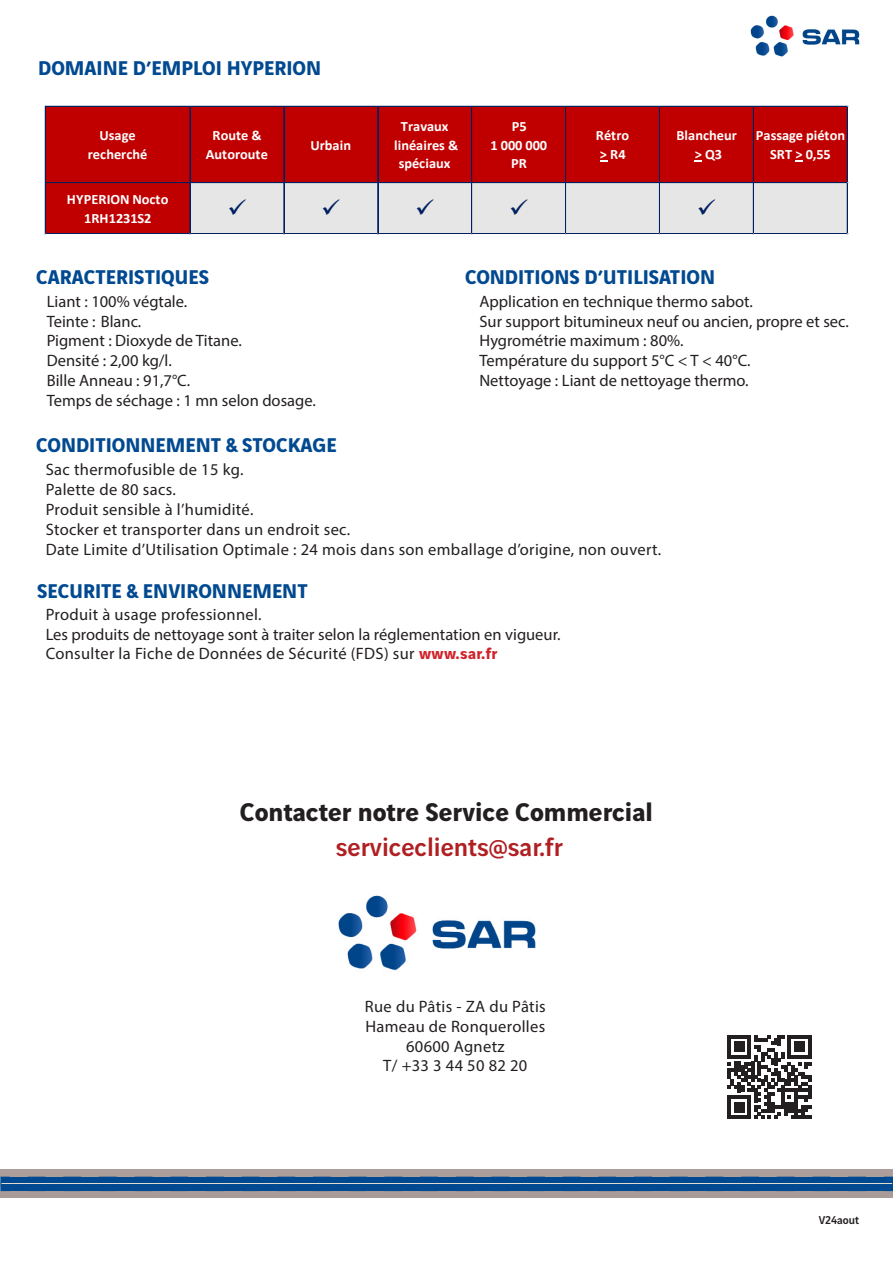
<style>
.page{position:relative;width:893px;height:1263px;background:#fff}
.page>*{position:absolute;margin:0;border:0;box-sizing:border-box;transform-origin:0 0}
.t1{font:700 27px "Vinci Sans";color:#231f20}
.t2{font:500 27px "Vinci Sans";color:#b01f22}
.t3{font:700 21px "Vinci Sans";color:#014990}
.t4{font:16.5px "Myriad Pro";color:#231f20}
.t5{font:16.5px/19.8px "Myriad Pro";letter-spacing:.02em;color:#231f20}
.t6{font:700 14.25px/18.8px "Calibri";color:#fff;text-align:center}
.t7{font:500 12px "Vinci Sans";color:#231f20}
.s1{font-weight:500;color:#fff}
.s2{font-family:"Vinci Sans";font-weight:700;color:#d1232a}
</style>
<div class="page">
<svg style="left:727px;top:1035px;width:84px;height:84px"></svg>
<div style="left:0;top:1170px;width:893px;height:7px;background:#ab9e9b"></div>
<div style="left:0;top:1191px;width:893px;height:7px;background:#a99c98"></div>
<svg style="left:0;top:1176px;width:893px;height:16px;background:#215b94"></svg>
<div style="left:46px;top:107px;width:802px;height:76px;background:#c00000"></div>
<div style="left:46px;top:183px;width:144px;height:51px;background:#c00000"></div>
<div style="left:190px;top:183px;width:658px;height:51px;background:#e7e6e6"></div>
<hr style="left:46px;top:106px;width:802px;height:1px;background:#002060">
<hr style="left:46px;top:182px;width:802px;height:1px;background:#002060">
<hr style="left:46px;top:183px;width:802px;height:1px;background:#002060">
<hr style="left:45px;top:106px;width:1px;height:128px;background:#002060">
<hr style="left:190px;top:107px;width:1px;height:127px;background:#002060">
<hr style="left:284px;top:107px;width:1px;height:127px;background:#002060">
<hr style="left:377px;top:107px;width:1px;height:127px;background:#002060">
<hr style="left:378px;top:107px;width:1px;height:127px;background:#002060">
<hr style="left:471px;top:107px;width:1px;height:127px;background:#002060">
<hr style="left:472px;top:107px;width:1px;height:127px;background:#002060">
<hr style="left:565px;top:107px;width:1px;height:127px;background:#002060">
<hr style="left:659px;top:107px;width:1px;height:127px;background:#002060">
<hr style="left:753px;top:107px;width:1px;height:127px;background:#002060">
<hr style="left:46px;top:233px;width:802px;height:1px;background:#002060">
<hr style="left:847px;top:107px;width:1px;height:127px;background:#002060">
<img style="left:750px;top:15px;width:110px;height:42px">
<img style="left:338px;top:895px;width:198px;height:76px">
<p class="t3" style="left:38px;top:51px;width:324px">DOMAINE D’EMPLOI HYPERION<span class="s1">E EN</span></p>
<p class="t6" style="left:88px;top:126px;width:61px">Usage recherché</p>
<p class="t6" style="left:206px;top:126px;width:64px">Route &amp;<br>Autoroute</p>
<p class="t6" style="left:311px;top:135px;width:42px">Urbain</p>
<p class="t6" style="left:67px;top:190px;width:103px">HYPERION Nocto<br>1RH1231S2</p>
<p class="t6" style="left:394px;top:116px;width:65px">Travaux linéaires &amp; spéciaux</p>
<p class="t6" style="left:491px;top:116px;width:58px">P5<br>1 000 000<br>PR</p>
<p class="t6" style="left:596px;top:126px;width:35px;text-align:left">Rétro &gt; R4</p>
<p class="t6" style="left:676px;top:126px;width:62px">Blancheur &gt; Q3</p>
<p class="t6" style="left:756px;top:126px;width:91px">Passage piéton<br>SRT &gt; 0,55</p>
<p class="t3" style="left:36px;top:260px;width:174px">CARACTERISTIQUES</p>
<p class="t3" style="left:465px;top:260px;width:357px">CONDITIONS D’UTILISATION <span class="s1">LA MISE EN</span></p>
<p class="t4" style="left:47px;top:291px;width:142px">Liant : 100% végtale.</p>
<p class="t4" style="left:47px;top:311px;width:96px">Teinte : Blanc.</p>
<p class="t4" style="left:47px;top:331px;width:197px">Pigment : Dioxyde de Titane.</p>
<p class="t4" style="left:47px;top:350px;width:126px">Densité : 2,00 kg/l.</p>
<p class="t4" style="left:47px;top:370px;width:145px">Bille Anneau : 91,7°C.</p>
<p class="t4" style="left:47px;top:390px;width:271px">Temps de séchage : 1 mn selon dosage.</p>
<p class="t4" style="left:479px;top:291px;width:275px">Application en technique thermo sabot.</p>
<p class="t4" style="left:479px;top:311px;width:371px">Sur support bitumineux neuf ou ancien, propre et sec.</p>
<p class="t4" style="left:479px;top:331px;width:206px">Hygrométrie maximum : 80%.</p>
<p class="t4" style="left:479px;top:350px;width:273px">Température du support 5°C &lt; T &lt; 40°C.</p>
<p class="t4" style="left:479px;top:370px;width:271px">Nettoyage : Liant de nettoyage thermo.</p>
<p class="t3" style="left:36px;top:428px;width:302px">CONDITIONNEMENT &amp; STOCKAGE</p>
<p class="t5" style="left:46px;top:460px;width:199px">Sac thermofusible de 15 kg.</p>
<p class="t5" style="left:46px;top:479px;width:132px">Palette de 80 sacs.</p>
<p class="t5" style="left:46px;top:499px;width:209px">Produit sensible à l’humidité.</p>
<p class="t5" style="left:46px;top:519px;width:306px">Stocker et transporter dans un endroit sec.</p>
<p class="t5" style="left:46px;top:539px;width:617px">Date Limite d’Utilisation Optimale : 24 mois dans son emballage d’origine, non ouvert.</p>
<p class="t3" style="left:37px;top:574px;width:272px">SECURITE &amp; ENVIRONNEMENT</p>
<p class="t5" style="left:46px;top:604px;width:217px">Produit à usage professionnel.</p>
<p class="t4" style="left:46px;top:624px;width:516px">Les produits de nettoyage sont à traiter selon la réglementation en vigueur.</p>
<p class="t5" style="left:46px;top:644px;width:453px">Consulter la Fiche de Données de Sécurité (FDS) sur <span class="s2">www.sar.fr</span></p>
<p class="t1" style="left:240px;top:790px;width:415px">Contacter notre Service Commercial</p>
<p class="t2" style="left:336px;top:826px;width:229px">serviceclients@sar.fr</p>
<p class="t5" style="left:365px;top:996px;width:182px">Rue du Pâtis - ZA du Pâtis<br>Hameau de Ronquerolles</p>
<p class="t5" style="left:406px;top:1036px;width:100px">60600 Agnetz</p>
<p class="t4" style="left:383px;top:1056px;width:146px">T/ +33 3 44 50 82 20</p>
<p class="t7" style="left:819px;top:1211px;width:42px">V24aout</p>
</div>
